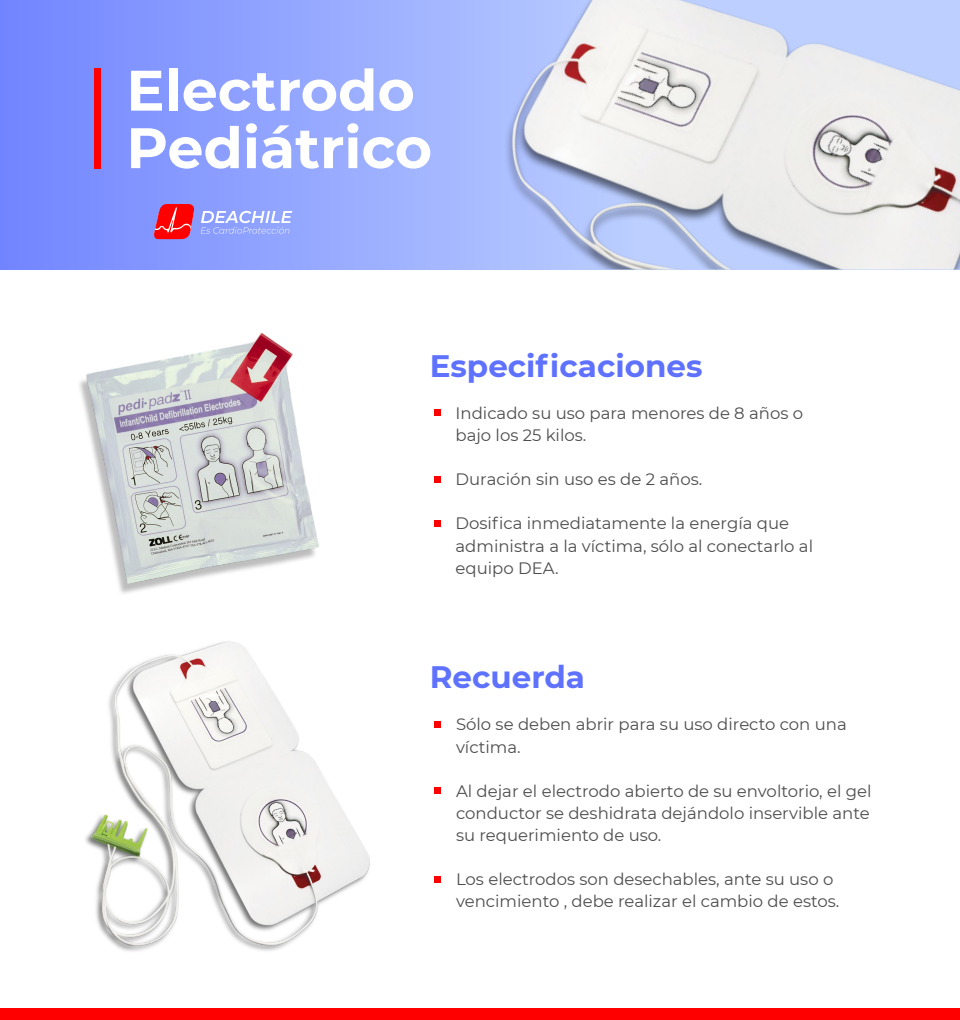
<style>
.page{position:relative;width:960px;height:1020px;background:#fff}
.page>*{position:absolute;margin:0;border:0;box-sizing:border-box;transform-origin:0 0}
.t1{font:700 57px/57.5px "Montserrat";color:#fff}
.t2{font:700 31px "Montserrat";color:#5e71ff}
.t3{font:16.5px/22.1px "Montserrat";color:#4d4d4d}
</style>
<div class="page">
<svg style="left:0;top:0;width:417px;height:270px;background:#899cfe"></svg>
<img style="left:417px;top:0;width:543px;height:270px">
<div style="left:434px;top:410px;width:7px;height:6px;background:#f00"></div>
<div style="left:434px;top:476px;width:7px;height:7px;background:#f00"></div>
<div style="left:434px;top:520px;width:7px;height:7px;background:#f00"></div>
<div style="left:434px;top:722px;width:7px;height:6px;background:#f00"></div>
<div style="left:434px;top:788px;width:7px;height:6px;background:#f00"></div>
<div style="left:434px;top:876px;width:7px;height:8px;background:#f00"></div>
<img style="left:79px;top:333px;width:240px;height:261px">
<svg style="left:154px;top:204px;width:40px;height:35px"></svg>
<svg style="left:201px;top:211px;width:91px;height:23px"></svg>
<div style="left:94px;top:68px;width:7px;height:101px;background:#f00"></div>
<div style="left:0;top:1008px;width:960px;height:12px;background:#f00"></div>
<img style="left:85px;top:641px;width:285px;height:311px">
<h1 class="t1" style="left:126px;top:59px;width:307px">Electrodo<br>Pediátrico</h1>
<h2 class="t2" style="left:430px;top:343px;width:274px">Especificaciones</h2>
<p class="t3" style="left:456px;top:401px;width:349px">Indicado su uso para menores de 8 años o bajo los 25 kilos.</p>
<p class="t3" style="left:456px;top:468px;width:248px">Duración sin uso es de 2 años.</p>
<p class="t3" style="left:456px;top:512px;width:359px">Dosifica inmediatamente la energía que administra a la víctima, sólo al conectarlo al equipo DEA.</p>
<h2 class="t2" style="left:430px;top:655px;width:157px">Recuerda</h2>
<p class="t3" style="left:456px;top:713px;width:392px">Sólo se deben abrir para su uso directo con una víctima.</p>
<p class="t3" style="left:456px;top:779px;width:417px;text-align:justify">Al dejar el electrodo abierto de su envoltorio, el gel conductor se deshidrata dejándolo inservible ante su requerimiento de uso.</p>
<p class="t3" style="left:456px;top:868px;width:385px">Los electrodos son desechables, ante su uso o vencimiento , debe realizar el cambio de estos.</p>
</div>
